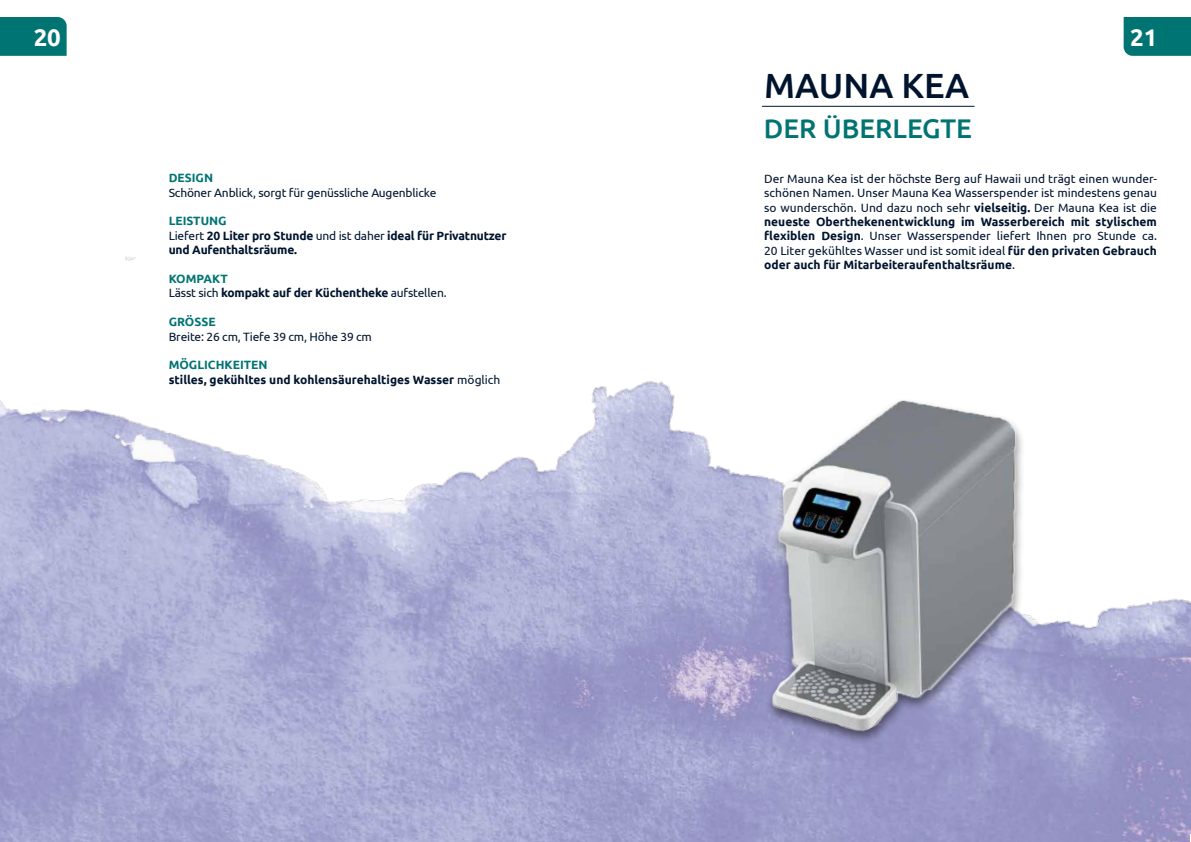
<style>
.page{position:relative;width:1191px;height:842px;background:#fff}
.page>*{position:absolute;margin:0;border:0;box-sizing:border-box;transform-origin:0 0}
.t1{font:500 35px "Ubuntu";color:#00142e}
.t2{font:500 27px "Ubuntu";color:#007473}
.t3{font:700 24px "Ubuntu";color:#fff}
.t4{font:12px/14.4px "Ubuntu";letter-spacing:-.015em;color:#00142e;text-align:justify}
.t5{font:700 12px/14.4px "Ubuntu";letter-spacing:-.015em;color:#00142e}
.t6{font:700 12px "Ubuntu";color:#007473}
.s1{color:#007473}
.s2{font-weight:400}
.s3{font-weight:700}
</style>
<div class="page">
<div style="left:1123px;top:17px;width:68px;height:39px;background:#007473"></div>
<img style="left:0;top:256px;width:1191px;height:586px">
<div style="left:0;top:17px;width:67px;height:39px;background:#007473"></div>
<img style="left:616px;top:376px;width:539px;height:397px">
<hr style="left:762px;top:106px;width:212px;height:1px;background:#00142e">
<h3 class="t3" style="left:34px;top:23px;width:29px">20</h3>
<p class="t6" style="left:169px;top:171px;width:46px">DESIGN</p>
<p class="t4" style="left:169px;top:185px;width:269px">Schöner Anblick, sorgt für genüssliche Augenblicke</p>
<p class="t5" style="left:169px;top:214px;width:339px"><span class="s1">LEISTUNG<br></span><span class="s2">Liefert</span> 20 Liter pro Stunde <span class="s2">und ist daher</span> ideal für Privatnutzer und Aufenthaltsräume.</p>
<p class="t5" style="left:169px;top:271px;width:279px"><span class="s1">KOMPAKT<br></span><span class="s2">Lässt sich</span> kompakt auf der Küchentheke <span class="s2">aufstellen.</span></p>
<p class="t6" style="left:169px;top:315px;width:48px">GRÖSSE</p>
<p class="t4" style="left:169px;top:329px;width:205px">Breite: 26 cm, Tiefe 39 cm, Höhe 39 cm</p>
<p class="t5" style="left:169px;top:358px;width:333px"><span class="s1">MÖGLICHKEITEN<br></span>stilles, gekühltes und kohlensäurehaltiges Wasser <span class="s2">möglich</span></p>
<h1 class="t1" style="left:764px;top:63px;width:206px">MAUNA KEA</h1>
<h2 class="t2" style="left:763px;top:111px;width:210px">DER ÜBERLEGTE</h2>
<h3 class="t3" style="left:1130px;top:23px;width:29px">21</h3>
<p class="t4" style="left:764px;top:171px;width:394px">Der Mauna Kea ist der höchste Berg auf Hawaii und trägt einen wunder&shy;schönen Namen. Unser Mauna Kea Wasserspender ist mindestens genau so wunderschön. Und dazu noch sehr <span class="s3">vielseitig.</span> Der Mauna Kea ist die <span class="s3">neueste Oberthekenentwicklung im Wasserbereich mit stylischem flexiblen Design</span>. Unser Wasserspender liefert Ihnen pro Stunde ca.<br>20 Liter gekühltes Wasser und ist somit ideal <span class="s3">für den privaten Gebrauch oder auch für Mitarbeiteraufenthaltsräume</span>.</p>
</div>
